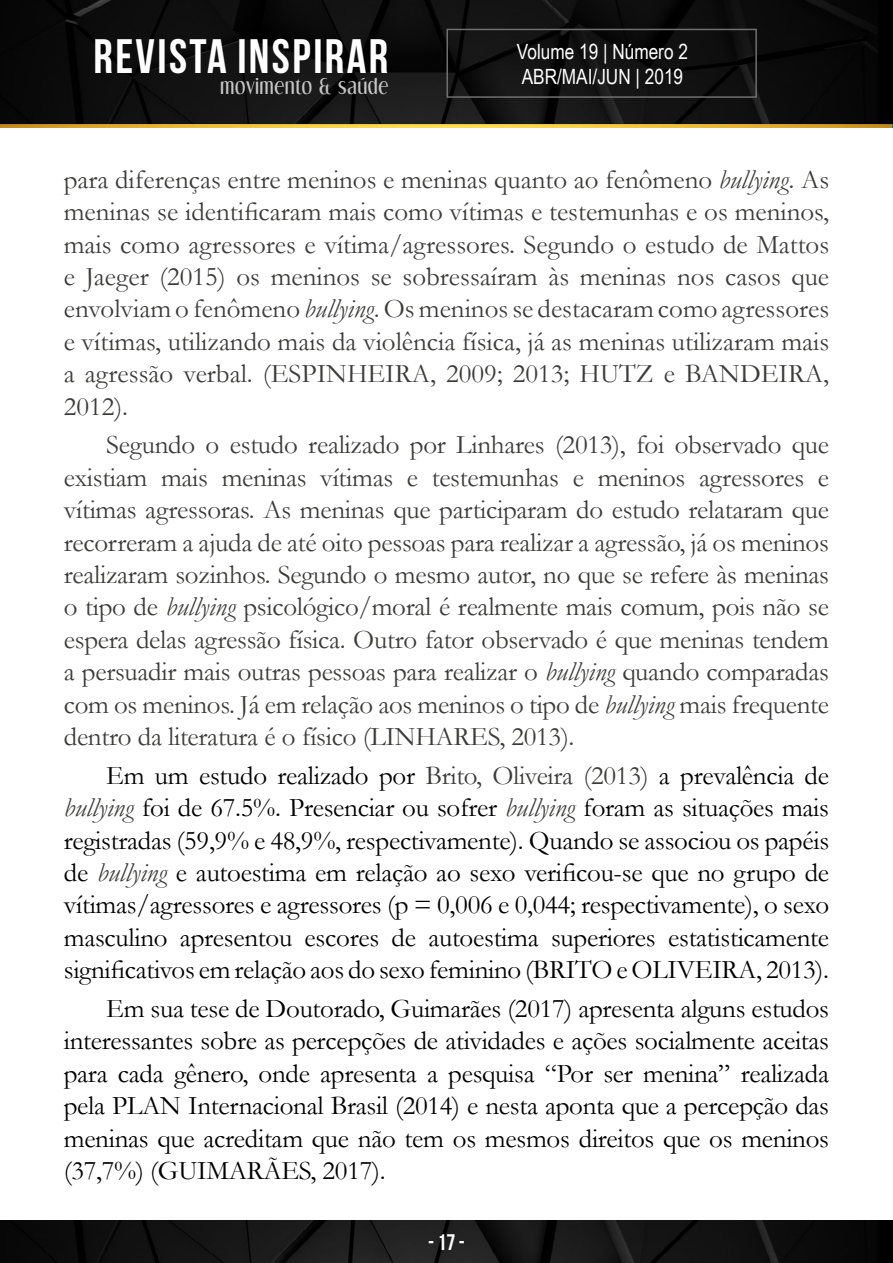
<style>
.page{position:relative;width:893px;height:1263px;background:#fff}
.page>*{position:absolute;margin:0;border:0;box-sizing:border-box;transform-origin:0 0}
.t1{font:700 48.3px "Bebas Neue";letter-spacing:.05em;color:#fff}
.t2{font:27px/32.4px "Garamond";letter-spacing:-.01em;color:#3c3c3b;text-align:justify}
.t3{font:27px/32.4px "Garamond";letter-spacing:-.01em;color:#000;text-align:justify}
.t4{font:700 22.5px "Bebas Neue";color:#fff}
.t5{font:21px/25.2px "Arial Narrow";color:#fff}
.t6{font:18.9px "Dream Orphans";letter-spacing:.05em;color:#c6c6c6}
.s1{font-style:italic}
.s2{color:#3c3c3b}
.s3{font-style:italic;color:#3c3c3b}
</style>
<div class="page">
<img style="left:0;top:124px;width:891px;height:4px">
<img style="left:0;top:0;width:878px;height:124px">
<div style="left:446px;top:29px;width:311px;height:69px;border:2px solid #706f6f"></div>
<img style="left:0;top:1220px;width:878px;height:43px">
<h1 class="t1" style="left:94px;top:29px;width:296px">REVISTA INSPIRAR</h1>
<p class="t6" style="left:220px;top:75px;width:169px">movimento &amp; saúde</p>
<p class="t5" style="left:517px;top:38px;width:173px">Volume 19 | Número 2<br>ABR/MAI/JUN | 2019</p>
<p class="t2" style="left:64px;top:162px;width:767px">para diferenças entre meninos e meninas quanto ao fenômeno <span class="s1">bullying</span>. As meninas se identificaram mais como vítimas e testemunhas e os meninos, mais como agressores e vítima/agressores. Segundo o estudo de Mattos e Jaeger (2015) os meninos se sobressaíram às meninas nos casos que envolviam o fenômeno <span class="s1">bullying</span>. Os meninos se destacaram como agressores e vítimas, utilizando mais da violência física, já as meninas utilizaram mais a agressão verbal. (ESPINHEIRA, 2009; 2013; HUTZ e BANDEIRA, 2012).</p>
<p class="t2" style="left:64px;top:428px;width:767px;text-indent:43px">Segundo o estudo realizado por Linhares (2013), foi observado que existiam mais meninas vítimas e testemunhas e meninos agressores e vítimas agressoras. As meninas que participaram do estudo relataram que recorreram a ajuda de até oito pessoas para realizar a agressão, já os meninos realizaram sozinhos. Segundo o mesmo autor, no que se refere às meninas o tipo de <span class="s1">bullying</span> psicológico/moral é realmente mais comum, pois não se espera delas agressão física. Outro fator observado é que meninas tendem a persuadir mais outras pessoas para realizar o <span class="s1">bullying</span> quando comparadas com os meninos. Já em relação aos meninos o tipo de <span class="s1">bullying</span> mais frequente dentro da literatura é o físico (LINHARES, 2013).</p>
<p class="t3" style="left:64px;top:758px;width:767px;text-indent:43px">Em um estudo realizado por <span class="s2">Brito, Oliveira (2013)</span> a prevalência de <span class="s3">bullying</span> foi de 67.5%. Presenciar ou sofrer <span class="s3">bullying</span> foram as situações mais registradas (59,9% e 48,9%, respectivamente). Quando se associou os papéis de <span class="s3">bullying</span> e autoestima em relação ao sexo verificou-se que no grupo de vítimas/agressores e agressores (p = 0,006 e 0,044; respectivamente), o sexo masculino apresentou escores de autoestima superiores estatisticamente significativos em relação aos do sexo feminino (BRITO e OLIVEIRA, 2013).</p>
<p class="t3" style="left:64px;top:991px;width:767px;text-indent:43px">Em sua tese de Doutorado, Guimarães (2017) apresenta alguns estudos interessantes sobre as percepções de atividades e ações socialmente aceitas para cada gênero, onde apresenta a pesquisa “Por ser menina” realizada pela PLAN Internacional Brasil (2014) e nesta aponta que a percepção das meninas que acreditam que não tem os mesmos direitos que os meninos (37,7%) (GUIMARÃES, 2017).</p>
<p class="t4" style="left:428px;top:1230px;width:38px">- 17 -</p>
</div>
